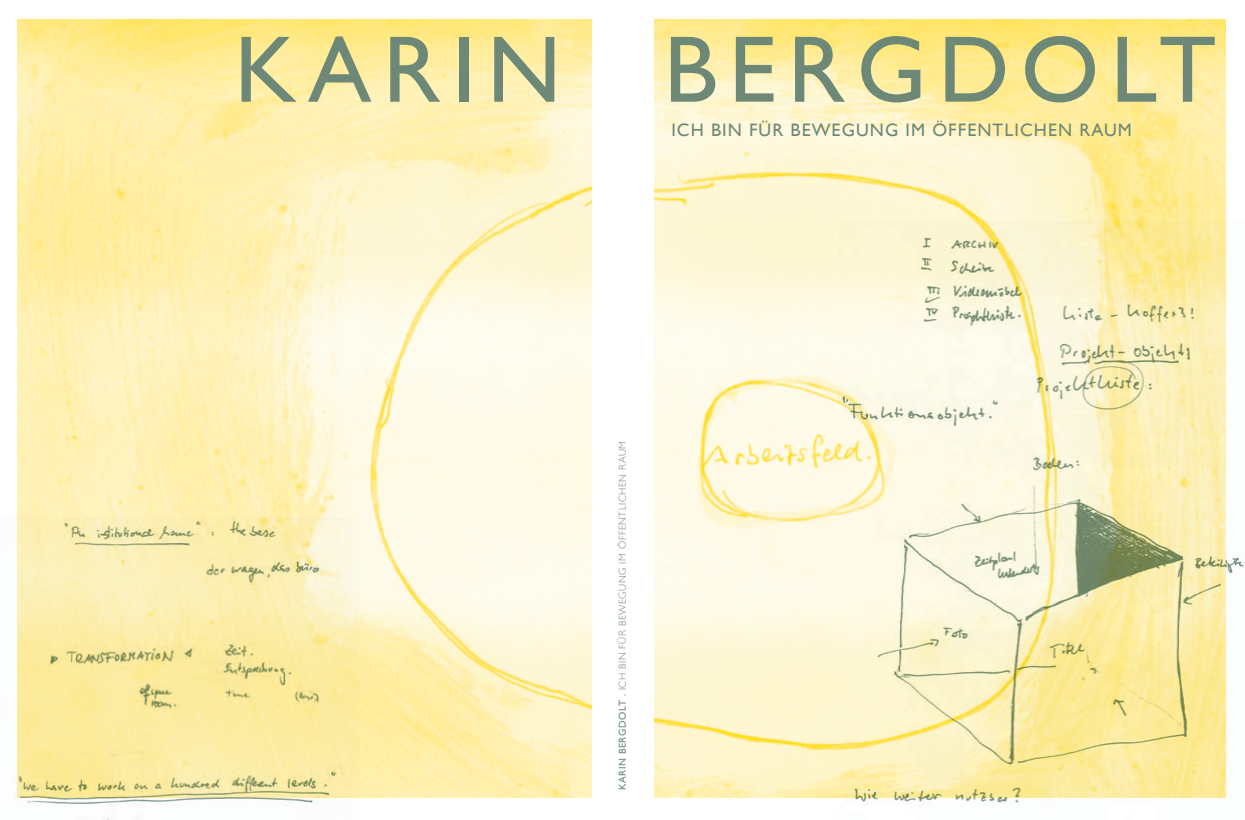
<style>
.page{position:relative;width:1245px;height:820px;background:#fff}
.page>*{position:absolute;margin:0;border:0;box-sizing:border-box;transform-origin:0 0}
.t1{font:95px "Gill Sans";color:#6e8878}
.t2{font:18px "Gill Sans";letter-spacing:.06em;color:#6e8878}
.t3{font:300 10px "Gill Sans";letter-spacing:.06em;color:#6e8878}
.s1{font-weight:400}
</style>
<div class="page">
<img style="left:17px;top:20px;width:1208px;height:777px">
<div style="left:592px;top:0;width:62px;height:819px;background:#fff"></div>
<img style="left:838px;top:221px;width:406px;height:584px">
<img style="left:17px;top:517px;width:341px;height:302px">
<h1 class="t1" style="left:234px;top:14px;width:499px">KARIN BERGDOLT</h1>
<h2 class="t2" style="left:671px;top:119px;width:462px">ICH BIN FÜR BEWEGUNG IM ÖFFENTLICHEN RAUM</h2>
<p class="t3" style="left:616px;top:790px;width:351px;rotate:-90deg"><span class="s1">KARIN BERGDOLT .</span> Ich bin für Bewegung im öffentlichen raum</p>
</div>
